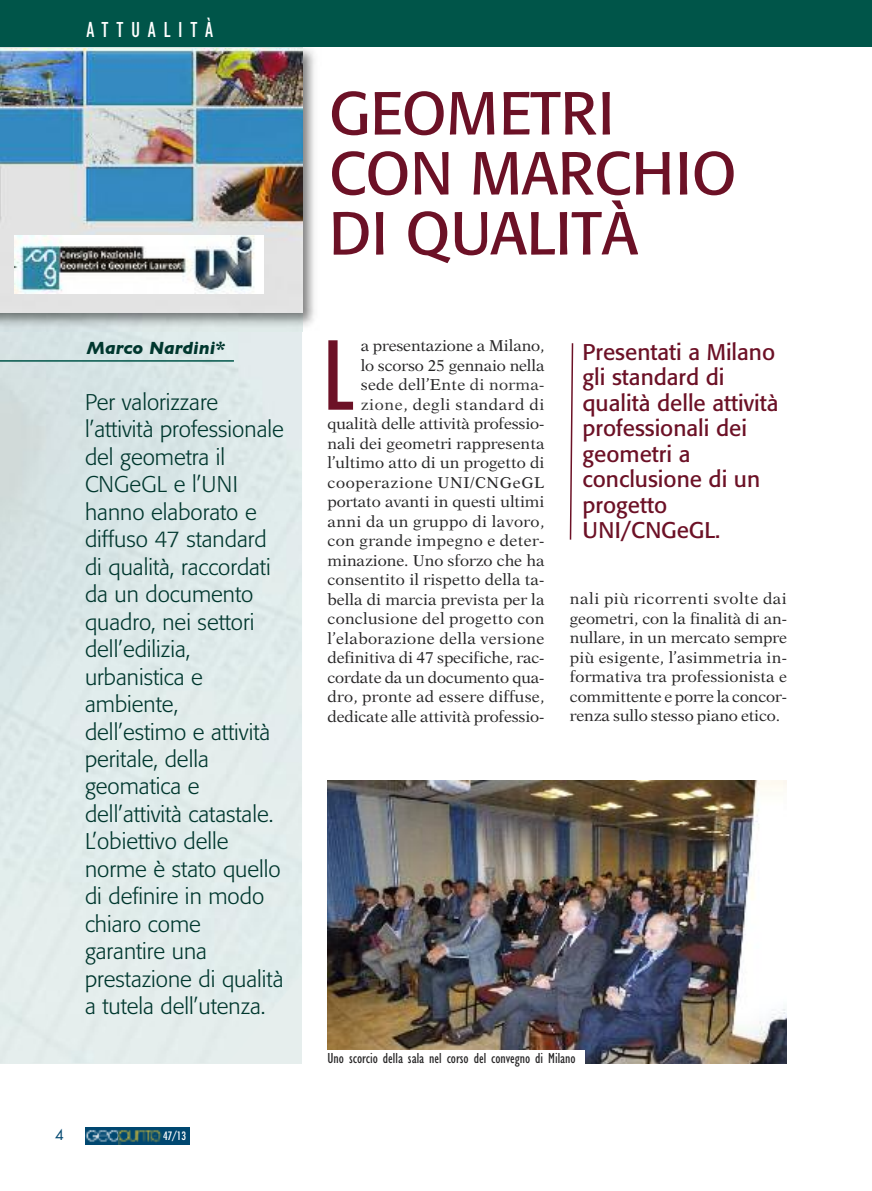
<style>
.page{position:relative;width:872px;height:1191px;background:#fff}
.page>*{position:absolute;margin:0;border:0;box-sizing:border-box;transform-origin:0 0}
.t1{font:condensed 92.1px "Futura";color:#6c1126}
.t2{font:60px/60px "Formata";color:#6c1126}
.t3{font:300 22.5px/27.5px "Formata";color:#00372e}
.t4{font:22.5px/25.5px "Formata";color:#6c1126}
.t5{font:condensed 22.5px "Gill Sans";letter-spacing:.34em;color:#fff}
.t6{font:italic 700 18px "Gill Sans";color:#00372e}
.t7{font:15.75px/19.5px "New Aster";color:#272627;text-align:right}
.t8{font:condensed 15px "Gill Sans";color:#272627}
.t9{font:14.25px "Futura";color:#004770}
.t10{font:condensed 11.25px "Futura";color:#fff}
.s1{color:#333}
</style>
<div class="page">
<img style="left:0;top:47px;width:315px;height:285px">
<div style="left:0;top:0;width:872px;height:47px;background:#005549"></div>
<hr style="left:0;top:360px;width:234px;height:2px;background:#005549">
<div style="left:85px;top:1127px;width:104px;height:17px;background:#004770"></div>
<img style="left:85px;top:1130px;width:33px;height:12px">
<svg style="left:118px;top:1130px;width:44px;height:14px"></svg>
<svg style="left:569px;top:343px;width:5px;height:197px"></svg>
<img style="left:327px;top:780px;width:460px;height:283px">
<img style="left:15px;top:235px;width:249px;height:58px">
<div style="left:327px;top:1050px;width:258px;height:16px;background:#fff"></div>
<h3 class="t5" style="left:87px;top:21px;width:128px">ATTUALITÀ</h3>
<p class="t6" style="left:87px;top:338px;width:140px">Marco Nardini*</p>
<p class="t3" style="left:85px;top:390px;width:200px">Per valorizzare l’attività professionale del geometra il<br>CNGeGL e l’UNI hanno elaborato e diffuso 47 standard di qualità, raccordati da un documento quadro, nei settori dell’edilizia, urbanistica e ambiente, dell’estimo e attività peritale, della geomatica e dell’attività catastale.<br>L’obiettivo delle norme è stato quello di definire in modo chiaro come garantire una prestazione di qualità a tutela dell’utenza.</p>
<p class="t9" style="left:55px;top:1128px;width:10px">4</p>
<p class="t10" style="left:163px;top:1130px;width:25px">47/13</p>
<h2 class="t2" style="left:329px;top:88px;width:409px">GEOMETRI<br>CON MARCHIO<br>DI QUALITÀ</h2>
<p class="t7" style="left:327px;top:337px;width:218px">a presentazione a Milano,<br>lo scorso 25 gennaio nella sede dell’Ente <span class="s1">di norma&shy;zione</span>, degli standard di qualità delle attività professio&shy;nali dei geometri rappresenta l’ultimo atto di un progetto di cooperazione UNI/CNGeGL portato avanti in questi ultimi anni da un gruppo di lavoro, con grande impegno e deter&shy;minazione. Uno sforzo che ha consentito il rispetto della ta&shy;bella di marcia prevista per la conclusione del progetto con l’elaborazione della versione definitiva di 47 specifiche, rac&shy;cordate da un documento qua&shy;dro, pronte ad essere diffuse, dedicate alle attività professio-</p>
<h1 class="t1" style="left:323px;top:333px;width:32px">L</h1>
<h3 class="t4" style="left:582px;top:341px;width:197px">Presentati a Milano gli standard di qualità delle attività professionali dei geometri a conclusione di un progetto<br>UNI/CNGeGL.</h3>
<p class="t7" style="left:570px;top:590px;width:218px;text-align:justify">nali più ricorrenti svolte dai geometri, con la finalità di an&shy;nullare, in un mercato sempre più esigente, l’asimmetria in&shy;formativa tra professionista e committente e porre la concor&shy;renza sullo stesso piano etico.</p>
<p class="t8" style="left:327px;top:1052px;width:250px">Uno scorcio della sala nel corso del convegno di Milano</p>
</div>
